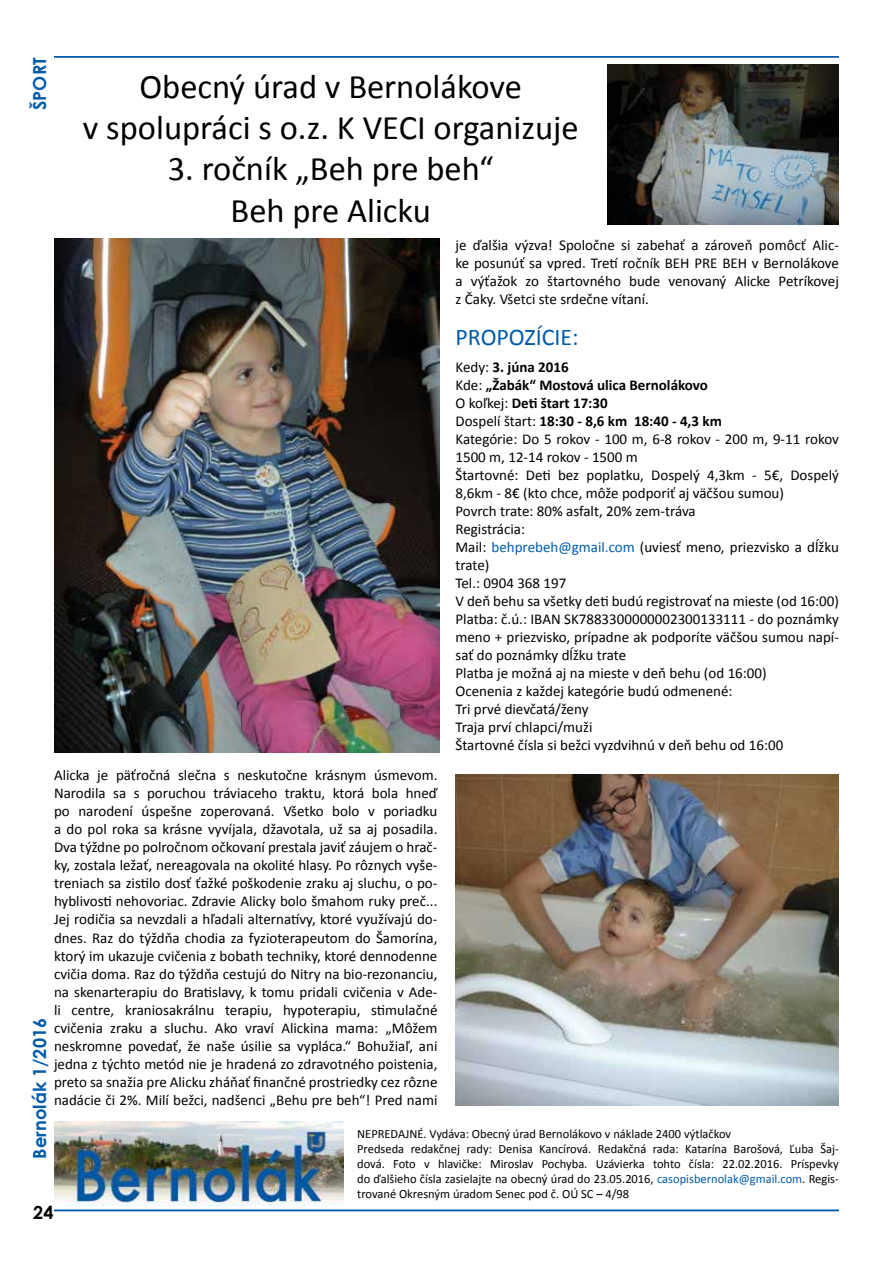
<style>
.page{position:relative;width:893px;height:1263px;background:#fff}
.page>*{position:absolute;margin:0;border:0;box-sizing:border-box;transform-origin:0 0}
.t1{font:34.5px/41.4px "Calibri";color:#000;text-align:center}
.t2{font:24px "Calibri";color:#005baa}
.t3{font:700 18px "Century Gothic";color:#005baa}
.t4{font:700 18px "Century Gothic";color:#000}
.t5{font:15px/18px "Calibri";color:#000;text-align:justify}
.t6{font:12.6px/15.1px "Calibri";color:#000}
.s1{font-weight:700}
.s2{color:#005baa}
</style>
<div class="page">
<hr style="left:54px;top:56px;width:785px;height:1px;background:#005baa">
<hr style="left:54px;top:1210px;width:785px;height:1px;background:#005baa">
<img style="left:54px;top:1121px;width:290px;height:84px">
<img style="left:54px;top:239px;width:385px;height:513px">
<img style="left:607px;top:64px;width:232px;height:161px">
<img style="left:455px;top:775px;width:384px;height:331px">
<p class="t3" style="left:26px;top:110px;width:54px;rotate:-90deg">ŠPORT</p>
<h1 class="t1" style="left:83px;top:66px;width:497px">Obecný úrad v Bernolákove<br>v spolupráci s o.z. K VECI organizuje</h1>
<h1 class="t1" style="left:168px;top:148px;width:327px">3. ročník „Beh pre beh“<br>Beh pre Alicku</h1>
<p class="t5" style="left:455px;top:236px;width:385px">je ďalšia výzva! Spoločne si zabehať a zároveň pomôcť Alic&shy;ke posunúť sa vpred. Tretí ročník BEH PRE BEH v Bernolákove a výťažok zo štartovného bude venovaný Alicke Petríkovej z Čaky. Všetci ste srdečne vítaní.</p>
<h2 class="t2" style="left:455px;top:322px;width:125px">PROPOZÍCIE:</h2>
<p class="t5" style="left:455px;top:358px;width:385px;text-align:left">Kedy: <span class="s1">3. júna 2016<br></span>Kde: <span class="s1">„Žabák“ Mostová ulica Bernolákovo<br></span>O koľkej: <span class="s1">Deti štart 17:30<br></span>Dospelí štart: <span class="s1">18:30 - 8,6 km 18:40 - 4,3 km<br></span>Kategórie: Do 5 rokov - 100 m, 6-8 rokov - 200 m, 9-11 rokov 1500 m, 12-14 rokov - 1500 m<br>Štartovné: Deti bez poplatku, Dospelý 4,3km - 5€, Dospelý 8,6km - 8€ (kto chce, môže podporiť aj väčšou sumou)<br>Povrch trate: 80% asfalt, 20% zem-tráva<br>Registrácia:<br>Mail: <span class="s2">behprebeh@gmail.com</span> (uviesť meno, priezvisko a dĺžku trate)<br>Tel.: 0904 368 197<br>V deň behu sa všetky deti budú registrovať na mieste (od 16:00)<br>Platba: č.ú.: IBAN SK7883300000002300133111 - do poznámky meno + priezvisko, prípadne ak podporíte väčšou sumou napí&shy;sať do poznámky dĺžku trate<br>Platba je možná aj na mieste v deň behu (od 16:00)<br>Ocenenia z každej kategórie budú odmenené:<br>Tri prvé dievčatá/ženy<br>Traja prví chlapci/muži<br>Štartovné čísla si bežci vyzdvihnú v deň behu od 16:00</p>
<p class="t5" style="left:54px;top:766px;width:385px">Alicka je päťročná slečna s neskutočne krásnym úsmevom.<br>Narodila sa s poruchou tráviaceho traktu, ktorá bola hneď po narodení úspešne zoperovaná. Všetko bolo v poriadku a do pol roka sa krásne vyvíjala, džavotala, už sa aj posadila.<br>Dva týždne po polročnom očkovaní prestala javiť záujem o hrač&shy;ky, zostala ležať, nereagovala na okolité hlasy. Po rôznych vyše&shy;treniach sa zistilo dosť ťažké poškodenie zraku aj sluchu, o po&shy;hyblivosti nehovoriac. Zdravie Alicky bolo šmahom ruky preč...<br>Jej rodičia sa nevzdali a hľadali alternatívy, ktoré využívajú do&shy;dnes. Raz do týždňa chodia za fyzioterapeutom do Šamorína, ktorý im ukazuje cvičenia z bobath techniky, ktoré dennodenne cvičia doma. Raz do týždňa cestujú do Nitry na bio-rezonanciu, na skenarterapiu do Bratislavy, k tomu pridali cvičenia v Ade&shy;li centre, kraniosakrálnu terapiu, hypoterapiu, stimulačné cvičenia zraku a sluchu. Ako vraví Alickina mama: „Môžem neskromne povedať, že naše úsilie sa vypláca.“ Bohužiaľ, ani jedna z týchto metód nie je hradená zo zdravotného poistenia, preto sa snažia pre Alicku zháňať finančné prostriedky cez rôzne nadácie či 2%. Milí bežci, nadšenci „Behu pre beh“! Pred nami</p>
<p class="t3" style="left:26px;top:1159px;width:142px;rotate:-90deg">Bernolák 1/2016</p>
<p class="t6" style="left:357px;top:1126px;width:483px">NEPREDAJNÉ. Vydáva: Obecný úrad Bernolákovo v náklade 2400 výtlačkov<br>Predseda redakčnej rady: Denisa Kancírová. Redakčná rada: Katarína Barošová, Ľuba Šaj&shy;dová. Foto v hlavičke: Miroslav Pochyba. Uzávierka tohto čísla: 22.02.2016. Príspevky do ďalšieho čísla zasielajte na obecný úrad do 23.05.2016, <span class="s2">casopisbernolak@gmail.com</span>. Regis&shy;trované Okresným úradom Senec pod č. OÚ SC – 4/98</p>
<p class="t4" style="left:33px;top:1199px;width:22px">24</p>
</div>
